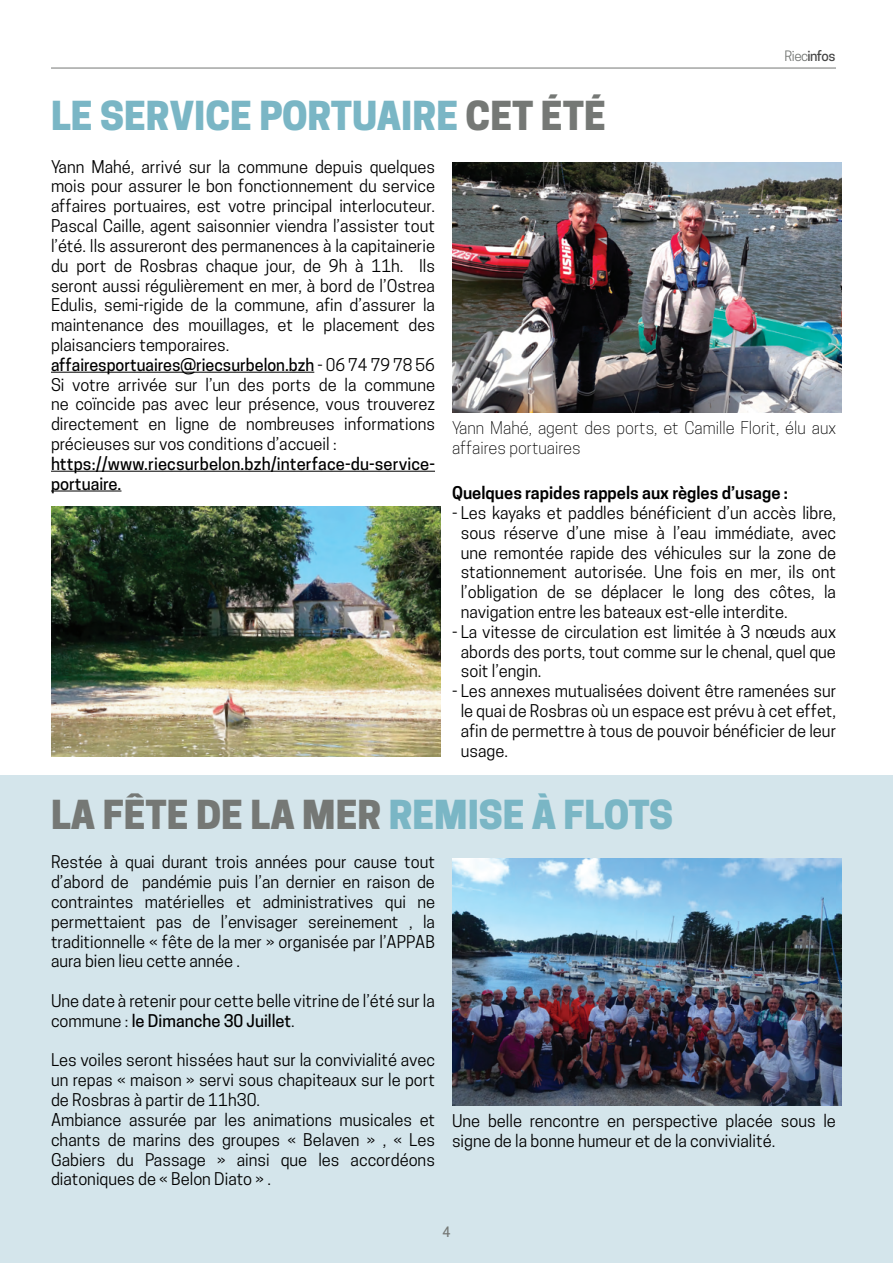
<style>
.page{position:relative;width:893px;height:1263px;background:#fff}
.page>*{position:absolute;margin:0;border:0;box-sizing:border-box;transform-origin:0 0}
.t1{font:800 37.5px "Cooper Hewitt";color:#757875}
.t2{font:800 37.5px "Cooper Hewitt";color:#7ab6c5}
.t3{font:16.5px/19.8px "Cooper Hewitt";color:#000}
.t4{font:300 16.5px/19.8px "Cooper Hewitt";color:#000}
.t5{font:500 16.5px/19.8px "Cooper Hewitt";letter-spacing:.01em;color:#000}
.t6{font:600 16.5px "Cooper Hewitt";color:#000}
.t7{font:500 13.5px "Cooper Hewitt";letter-spacing:-.045em;color:#454545}
.t8{font:500 13.5px "Cooper Hewitt";color:#757875}
.s1{color:#757875}
.s2{font-weight:400;color:#757875}
.s3{font-weight:500}
.s4{color:#7ab6c5}
</style>
<div class="page">
<div style="left:0;top:776px;width:893px;height:487px;background:#d4e5eb"></div>
<hr style="left:51px;top:372px;width:263px;height:1px;background:#000">
<hr style="left:51px;top:471px;width:384px;height:1px;background:#000">
<hr style="left:51px;top:491px;width:70px;height:1px;background:#000">
<img style="left:452px;top:163px;width:390px;height:250px">
<img style="left:452px;top:858px;width:390px;height:247px">
<img style="left:51px;top:506px;width:390px;height:251px">
<hr style="left:51px;top:68px;width:785px;height:1px;background:#757875">
<h1 class="t2" style="left:51px;top:93px;width:556px">LE SERVICE PORTUAIRE <span class="s1">CET ÉTÉ</span></h1>
<p class="t7" style="left:785px;top:48px;width:52px"><span class="s2">Riec</span>infos</p>
<p class="t3" style="left:51px;top:157px;width:385px">Yann Mahé, arrivé sur la commune depuis quelques mois pour assurer le bon fonctionnement du service affaires portuaires, est votre principal interlocuteur.<br>Pascal Caille, agent saisonnier viendra l’assister tout l’été. Ils assureront des permanences à la capitainerie du port de Rosbras chaque jour, de 9h à 11h. Ils seront aussi régulièrement en mer, à bord de l’Ostrea Edulis, semi-rigide de la commune, afin d’assurer la maintenance des mouillages, et le placement des plaisanciers temporaires. <span class="s3">affairesportuaires@riecsurbelon.bzh</span> - 06 74 79 78 56<br>Si votre arrivée sur l’un des ports de la commune ne coïncide pas avec leur présence, vous trouverez directement en ligne de nombreuses informations précieuses sur vos conditions d’accueil :</p>
<p class="t5" style="left:51px;top:454px;width:385px">https://www.riecsurbelon.bzh/interface-du-service&shy;portuaire.</p>
<p class="t4" style="left:452px;top:418px;width:386px">Yann Mahé, agent des ports, et Camille Florit, élu aux affaires portuaires</p>
<p class="t6" style="left:452px;top:483px;width:337px">Quelques rapides rappels aux règles d’usage :</p>
<p class="t3" style="left:461px;top:503px;width:377px;text-align:justify;text-indent:-9px">- Les kayaks et paddles bénéficient d’un accès libre, sous réserve d’une mise à l’eau immédiate, avec une remontée rapide des véhicules sur la zone de stationnement autorisée. Une fois en mer, ils ont l’obligation de se déplacer le long des côtes, la navigation entre les bateaux est-elle interdite.</p>
<p class="t3" style="left:461px;top:622px;width:377px;text-align:justify;text-indent:-9px">- La vitesse de circulation est limitée à 3 nœuds aux abords des ports, tout comme sur le chenal, quel que soit l’engin.</p>
<p class="t3" style="left:461px;top:681px;width:377px;text-align:justify;text-indent:-9px">- Les annexes mutualisées doivent être ramenées sur le quai de Rosbras où un espace est prévu à cet effet, afin de permettre à tous de pouvoir bénéficier de leur usage.</p>
<h1 class="t1" style="left:51px;top:793px;width:624px">LA FÊTE DE LA MER <span class="s4">REMISE À FLOTS</span></h1>
<p class="t3" style="left:51px;top:852px;width:385px;text-align:justify">Restée à quai durant trois années pour cause tout d’abord de pandémie puis l’an dernier en raison de contraintes matérielles et administratives qui ne permettaient pas de l’envisager sereinement , la traditionnelle « fête de la mer » organisée par l’APPAB aura bien lieu cette année .</p>
<p class="t3" style="left:51px;top:991px;width:385px">Une date à retenir pour cette belle vitrine de l’été sur la commune : <span class="s3">le Dimanche 30 Juillet</span>.</p>
<p class="t3" style="left:51px;top:1050px;width:385px">Les voiles seront hissées haut sur la convivialité avec un repas « maison » servi sous chapiteaux sur le port de Rosbras à partir de 11h30.<br>Ambiance assurée par les animations musicales et chants de marins des groupes « Belaven » , « Les Gabiers du Passage » ainsi que les accordéons diatoniques de « Belon Diato » .</p>
<p class="t3" style="left:452px;top:1111px;width:385px">Une belle rencontre en perspective placée sous le signe de la bonne humeur et de la convivialité.</p>
<p class="t8" style="left:442px;top:1224px;width:10px">4</p>
</div>
